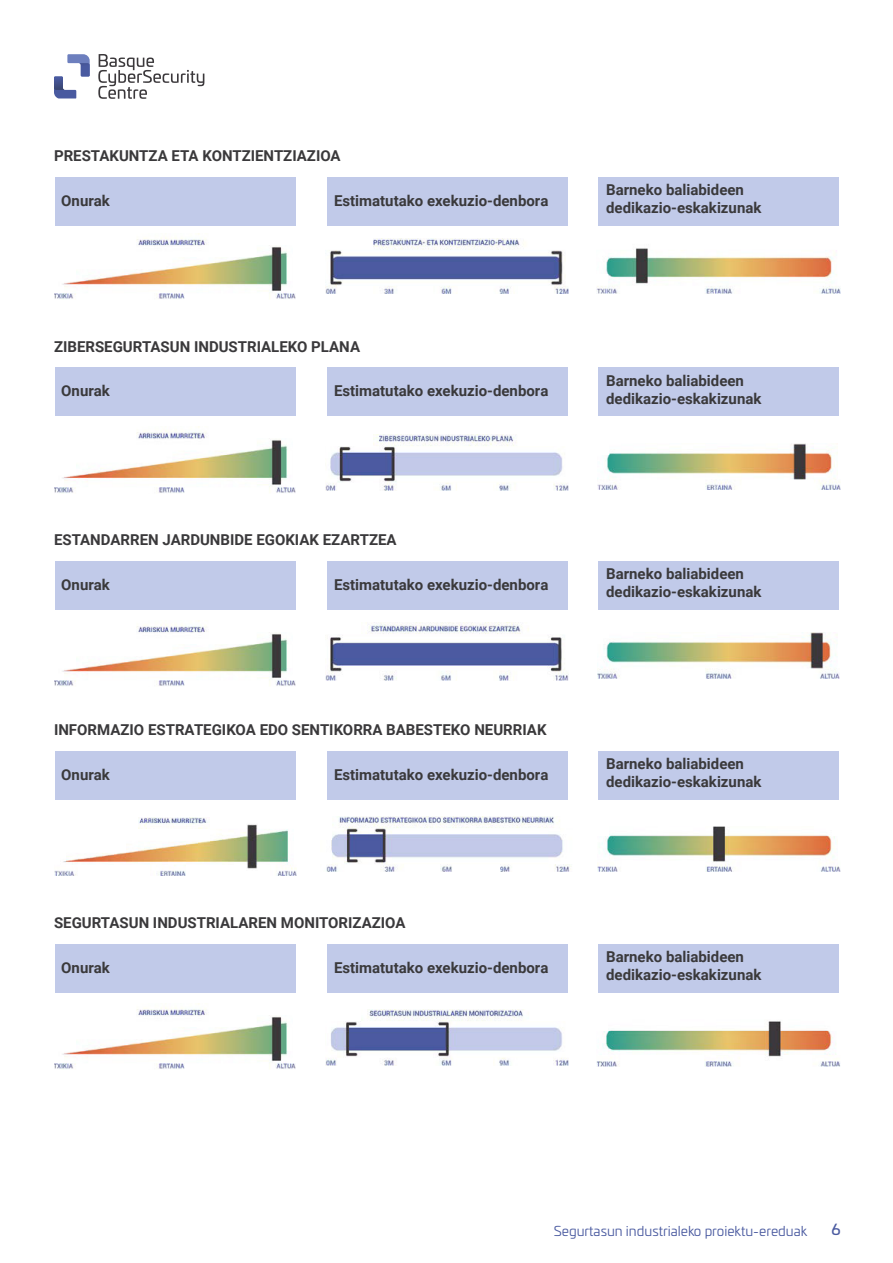
<style>
.page{position:relative;width:893px;height:1263px;background:#fff}
.page>*{position:absolute;margin:0;border:0;box-sizing:border-box;transform-origin:0 0}
.t1{font:700 15px/18px "Roboto";color:#3a393b}
.t2{font:15px "Univia Pro";color:#4a5aa0}
.t3{font:13.5px "Univia Pro";color:#4a5aa0}
</style>
<div class="page">
<svg style="left:54px;top:54px;width:36px;height:44px"></svg>
<svg style="left:98px;top:54px;width:106px;height:45px"></svg>
<div style="left:55px;top:177px;width:241px;height:49px;background:#c1cae9"></div>
<div style="left:327px;top:177px;width:241px;height:49px;background:#c1cae9"></div>
<div style="left:598px;top:177px;width:241px;height:49px;background:#c1cae9"></div>
<div style="left:55px;top:367px;width:241px;height:49px;background:#c1cae9"></div>
<div style="left:327px;top:367px;width:241px;height:49px;background:#c1cae9"></div>
<div style="left:598px;top:367px;width:241px;height:49px;background:#c1cae9"></div>
<div style="left:55px;top:561px;width:241px;height:49px;background:#c1cae9"></div>
<div style="left:327px;top:561px;width:241px;height:49px;background:#c1cae9"></div>
<div style="left:598px;top:561px;width:241px;height:49px;background:#c1cae9"></div>
<div style="left:55px;top:751px;width:241px;height:48px;background:#c1cae9"></div>
<div style="left:327px;top:751px;width:241px;height:48px;background:#c1cae9"></div>
<div style="left:598px;top:751px;width:241px;height:48px;background:#c1cae9"></div>
<div style="left:55px;top:944px;width:241px;height:49px;background:#c1cae9"></div>
<div style="left:327px;top:944px;width:241px;height:49px;background:#c1cae9"></div>
<div style="left:598px;top:944px;width:241px;height:49px;background:#c1cae9"></div>
<img style="left:54px;top:234px;width:242px;height:65px">
<img style="left:54px;top:427px;width:242px;height:66px">
<img style="left:54px;top:621px;width:242px;height:65px">
<img style="left:54px;top:1003px;width:242px;height:66px">
<img style="left:54px;top:817px;width:242px;height:59px">
<img style="left:598px;top:632px;width:241px;height:46px">
<img style="left:597px;top:248px;width:243px;height:46px">
<img style="left:326px;top:238px;width:243px;height:56px">
<img style="left:325px;top:1010px;width:244px;height:56px">
<img style="left:598px;top:444px;width:243px;height:45px">
<img style="left:596px;top:1021px;width:244px;height:46px">
<img style="left:597px;top:826px;width:243px;height:46px">
<img style="left:326px;top:816px;width:245px;height:55px">
<img style="left:325px;top:623px;width:243px;height:58px">
<img style="left:325px;top:435px;width:244px;height:56px">
<p class="t1" style="left:54px;top:146px;width:288px">PRESTAKUNTZA ETA KONTZIENTZIAZIOA</p>
<p class="t1" style="left:61px;top:191px;width:50px">Onurak</p>
<p class="t1" style="left:334px;top:191px;width:216px">Estimatutako exekuzio-denbora</p>
<p class="t1" style="left:606px;top:180px;width:157px">Barneko baliabideen dedikazio-eskakizunak</p>
<p class="t1" style="left:54px;top:337px;width:308px">ZIBERSEGURTASUN INDUSTRIALEKO PLANA</p>
<p class="t1" style="left:61px;top:381px;width:50px">Onurak</p>
<p class="t1" style="left:334px;top:381px;width:216px">Estimatutako exekuzio-denbora</p>
<p class="t1" style="left:606px;top:371px;width:157px">Barneko baliabideen dedikazio-eskakizunak</p>
<p class="t1" style="left:54px;top:530px;width:344px">ESTANDARREN JARDUNBIDE EGOKIAK EZARTZEA</p>
<p class="t1" style="left:61px;top:575px;width:50px">Onurak</p>
<p class="t1" style="left:334px;top:575px;width:216px">Estimatutako exekuzio-denbora</p>
<p class="t1" style="left:606px;top:564px;width:157px">Barneko baliabideen dedikazio-eskakizunak</p>
<p class="t1" style="left:54px;top:720px;width:494px">INFORMAZIO ESTRATEGIKOA EDO SENTIKORRA BABESTEKO NEURRIAK</p>
<p class="t1" style="left:61px;top:765px;width:50px">Onurak</p>
<p class="t1" style="left:334px;top:765px;width:216px">Estimatutako exekuzio-denbora</p>
<p class="t1" style="left:606px;top:754px;width:157px">Barneko baliabideen dedikazio-eskakizunak</p>
<p class="t1" style="left:54px;top:913px;width:353px">SEGURTASUN INDUSTRIALAREN MONITORIZAZIOA</p>
<p class="t1" style="left:61px;top:958px;width:50px">Onurak</p>
<p class="t1" style="left:334px;top:958px;width:216px">Estimatutako exekuzio-denbora</p>
<p class="t1" style="left:606px;top:947px;width:157px">Barneko baliabideen dedikazio-eskakizunak</p>
<p class="t3" style="left:554px;top:1221px;width:255px">Segurtasun industrialeko proiektu-ereduak</p>
<p class="t2" style="left:831px;top:1218px;width:11px">6</p>
</div>
